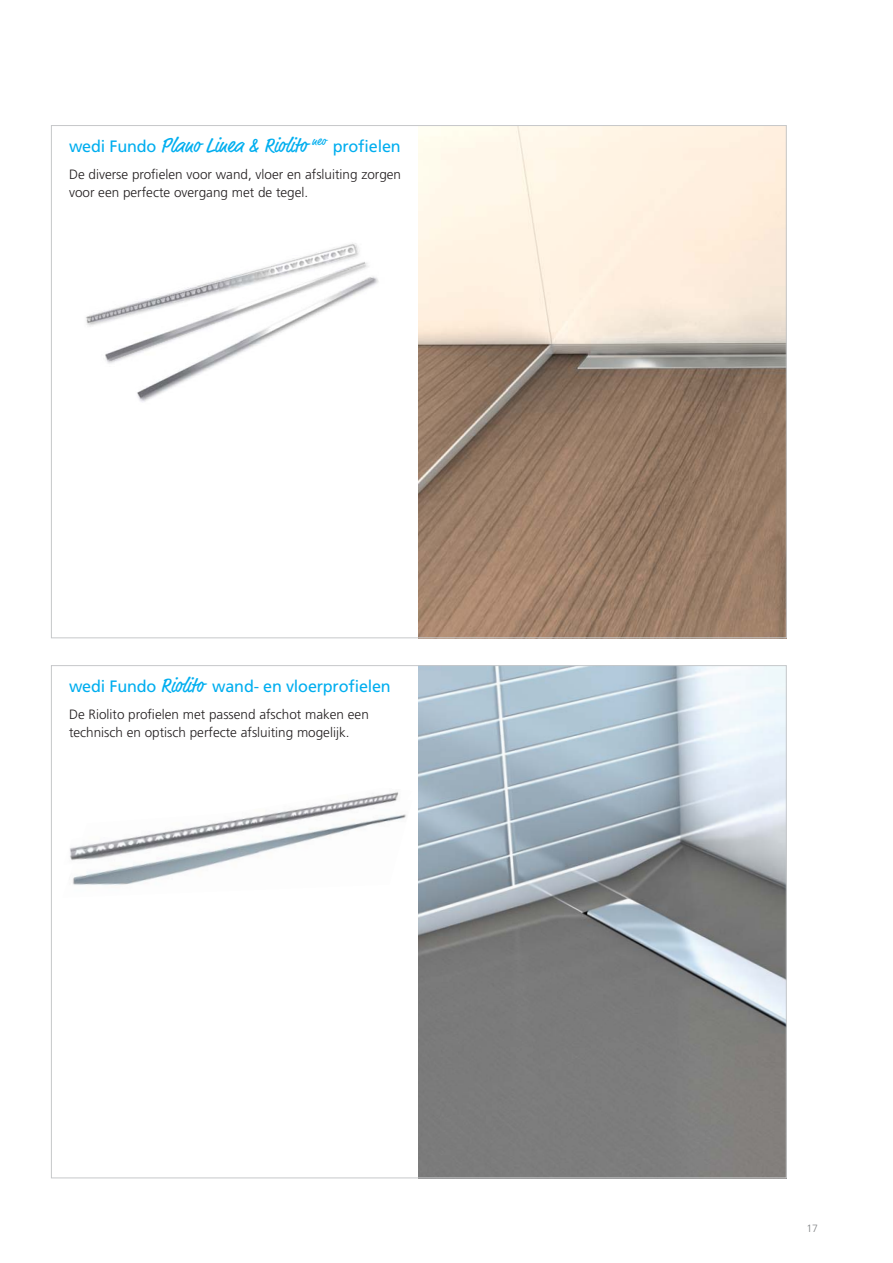
<style>
.page{position:relative;width:893px;height:1263px;background:#fff}
.page>*{position:absolute;margin:0;border:0;box-sizing:border-box;transform-origin:0 0}
.t1{font:16.5px "Frutiger LT Std";letter-spacing:-.01em;color:#00aeef}
.t2{font:300 13.5px/18px "Frutiger LT Std";color:#231f20}
.t3{font:300 10.5px "Frutiger LT Std";color:#808285}
.s1{font-family:"Market";font-size:21px}
</style>
<div class="page">
<img style="left:419px;top:127px;width:366px;height:509px">
<img style="left:72px;top:865px;width:138px;height:20px">
<img style="left:70px;top:792px;width:337px;height:73px">
<img style="left:419px;top:667px;width:366px;height:509px">
<img style="left:137px;top:377px;width:56px;height:25px">
<img style="left:87px;top:314px;width:129px;height:63px">
<img style="left:371px;top:276px;width:5px;height:11px">
<img style="left:303px;top:249px;width:68px;height:40px">
<img style="left:315px;top:252px;width:45px;height:5px">
<img style="left:96px;top:264px;width:271px;height:101px">
<img style="left:277px;top:257px;width:89px;height:31px">
<p class="t1" style="left:69px;top:140px;width:333px">wedi Fundo <span class="s1">Plano Linea &amp; Riolito</span> <sup>neo</sup> profielen</p>
<p class="t2" style="left:69px;top:167px;width:334px">De diverse profielen voor wand, vloer en afsluiting zorgen voor een perfecte overgang met de tegel.</p>
<p class="t1" style="left:69px;top:680px;width:323px">wedi Fundo <span class="s1">Riolito</span> wand- en vloerprofielen</p>
<p class="t2" style="left:69px;top:707px;width:301px">De Riolito profielen met passend afschot maken een technisch en optisch perfecte afsluiting mogelijk.</p>
<p class="t3" style="left:806px;top:1224px;width:13px">17</p>
</div>
